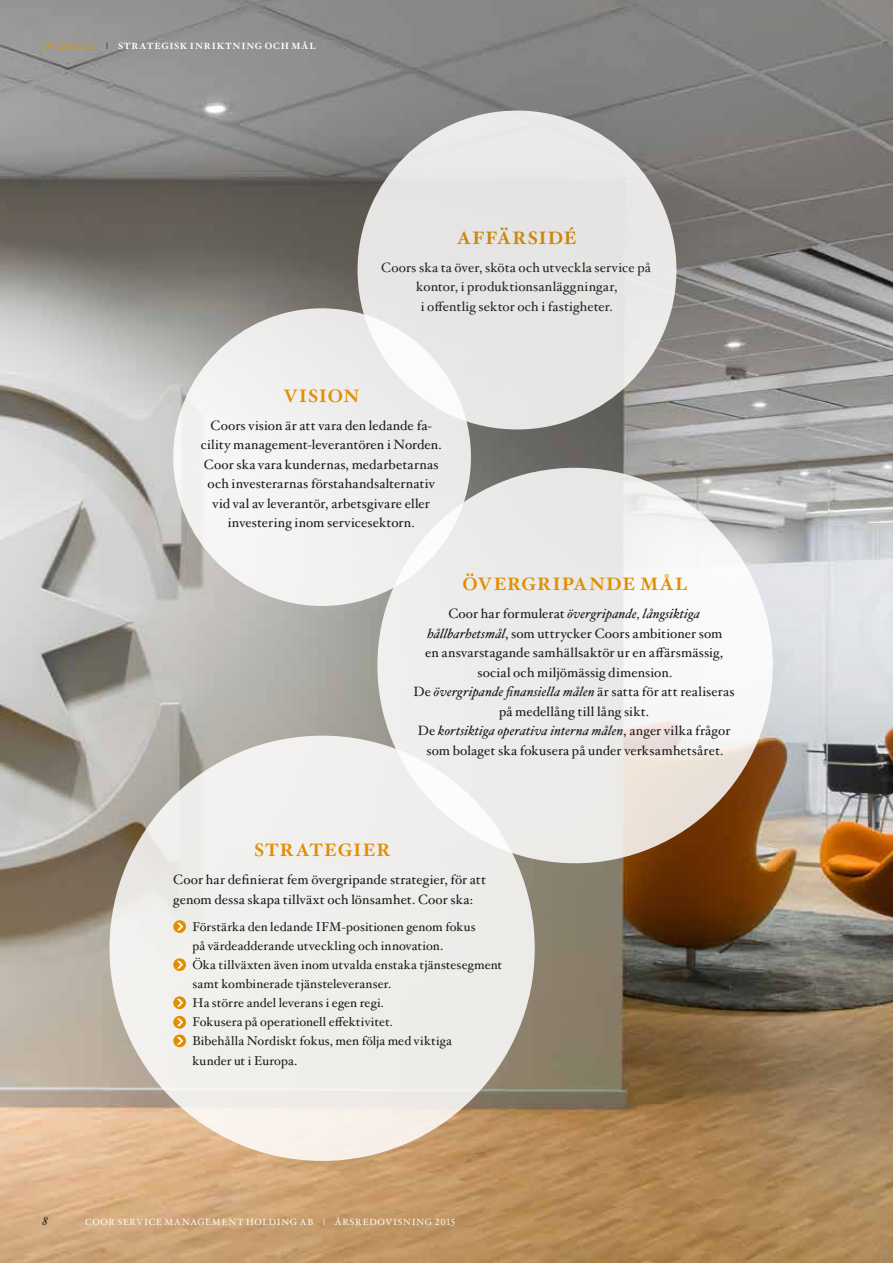
<style>
.page{position:relative;width:893px;height:1263px;background:#fff}
.page>*{position:absolute;margin:0;border:0;box-sizing:border-box;transform-origin:0 0}
.t1{font:700 18px "Hoefler Txt";letter-spacing:.06em;color:#e28e01}
.t2{font:13.5px/19.5px "Hoefler Txt";letter-spacing:.01em;color:#1c1b1a;text-align:center}
.t3{font:12.75px/19px "Hoefler Txt";letter-spacing:.01em;color:#1c1b1a}
.t4{font:italic 12px "Hoefler Txt";color:#1c1b1a}
.t5{font:9px "Hoefler Txt";letter-spacing:.085em;color:#fff}
.t6{font:700 9px "Hoefler Txt";color:#fff}
.s1{font-weight:400;color:#e28e01}
.s2{color:#1c1b1a}
.s3{font-style:italic}
.s4{font-size:13.5px}
.s5{font-weight:700}
</style>
<div class="page">
<img style="left:0;top:0;width:893px;height:1263px">
<div style="left:173px;top:308px;width:298px;height:298px;background:#f0f0ef;border-radius:50%"></div>
<div style="left:109px;top:736px;width:426px;height:425px;background:#f0efec;border-radius:50%"></div>
<div style="left:358px;top:111px;width:318px;height:318px;background:#e6e6e5;border-radius:50%"></div>
<svg style="left:377px;top:468px;width:396px;height:395px;fill:#ececea"></svg>
<svg style="left:173px;top:920px;width:13px;height:13px"></svg>
<svg style="left:177px;top:923px;width:6px;height:7px"></svg>
<svg style="left:173px;top:958px;width:13px;height:13px"></svg>
<svg style="left:177px;top:961px;width:6px;height:7px"></svg>
<svg style="left:173px;top:996px;width:13px;height:13px"></svg>
<svg style="left:177px;top:999px;width:6px;height:8px"></svg>
<svg style="left:173px;top:1016px;width:13px;height:13px"></svg>
<svg style="left:177px;top:1018px;width:6px;height:8px"></svg>
<svg style="left:173px;top:1034px;width:13px;height:13px"></svg>
<svg style="left:177px;top:1037px;width:6px;height:8px"></svg>
<p class="t6" style="left:43px;top:39px;width:90px"><span class="s1">ÖVERSIKT</span> <span class="s2">|</span> STRATEGISK</p>
<p class="t6" style="left:190px;top:39px;width:9px">INRIKTNING</p>
<p class="t6" style="left:265px;top:39px;width:9px">OCH</p>
<p class="t6" style="left:291px;top:39px;width:9px">MÅL</p>
<h1 class="t1" style="left:457px;top:224px;width:121px">AFFÄRSIDÉ</h1>
<p class="t2" style="left:381px;top:257px;width:271px">Coors ska ta över, sköta och utveckla service på kontor, i produktionsanläggningar,<br>i offentlig sektor och i fastigheter.</p>
<h1 class="t1" style="left:283px;top:382px;width:77px">VISION</h1>
<p class="t2" style="left:201px;top:415px;width:243px">Coors vision är att vara den ledande fa&shy;cility management-leverantören i Norden.<br>Coor ska vara kundernas, medarbetarnas och investerarnas förstahandsalternativ vid val av leverantör, arbetsgivare eller investering inom servicesektorn.</p>
<h1 class="t1" style="left:462px;top:571px;width:226px">ÖVERGRIPANDE MÅL</h1>
<p class="t2" style="left:414px;top:603px;width:322px">Coor har formulerat <span class="s3">övergripande, långsiktiga hållbarhetsmål</span>, som uttrycker Coors ambitioner som<br>en ansvarstagande samhällsaktör ur en affärsmässig, social och miljömässig dimension.<br>De <span class="s3">övergripande finansiella målen</span> är satta för att realiseras på medellång till lång sikt.<br>De <span class="s3">kortsiktiga operativa interna målen</span>, anger vilka frågor som bolaget ska fokusera på under verksamhetsåret.</p>
<h1 class="t1" style="left:254px;top:836px;width:138px">STRATEGIER</h1>
<p class="t2" style="left:173px;top:869px;width:314px;text-align:left">Coor har definierat fem övergripande strategier, för att genom dessa skapa tillväxt och lönsamhet. Coor ska:</p>
<p class="t3" style="left:192px;top:916px;width:311px">Förstärka den ledande IFM-positionen genom fokus<br>på värdeadderande utveckling och innovation<span class="s4">.<br></span>Öka tillväxten även inom utvalda enstaka tjänstesegment samt kombinerade tjänsteleveranser<span class="s4">.<br></span>Ha större andel leverans i egen regi.<br>Fokusera på operationell effektivitet.<br>Bibehålla Nordiskt fokus, men följa med viktiga<br>kunder ut i Europa<span class="s4">.</span></p>
<p class="t4" style="left:43px;top:1213px;width:7px">8</p>
<p class="t5" style="left:85px;top:1215px;width:372px">COOR SERVICE MANAGEMENT HOLDING AB <span class="s5">|</span> ÅRSREDOVISNING 2015</p>
</div>
